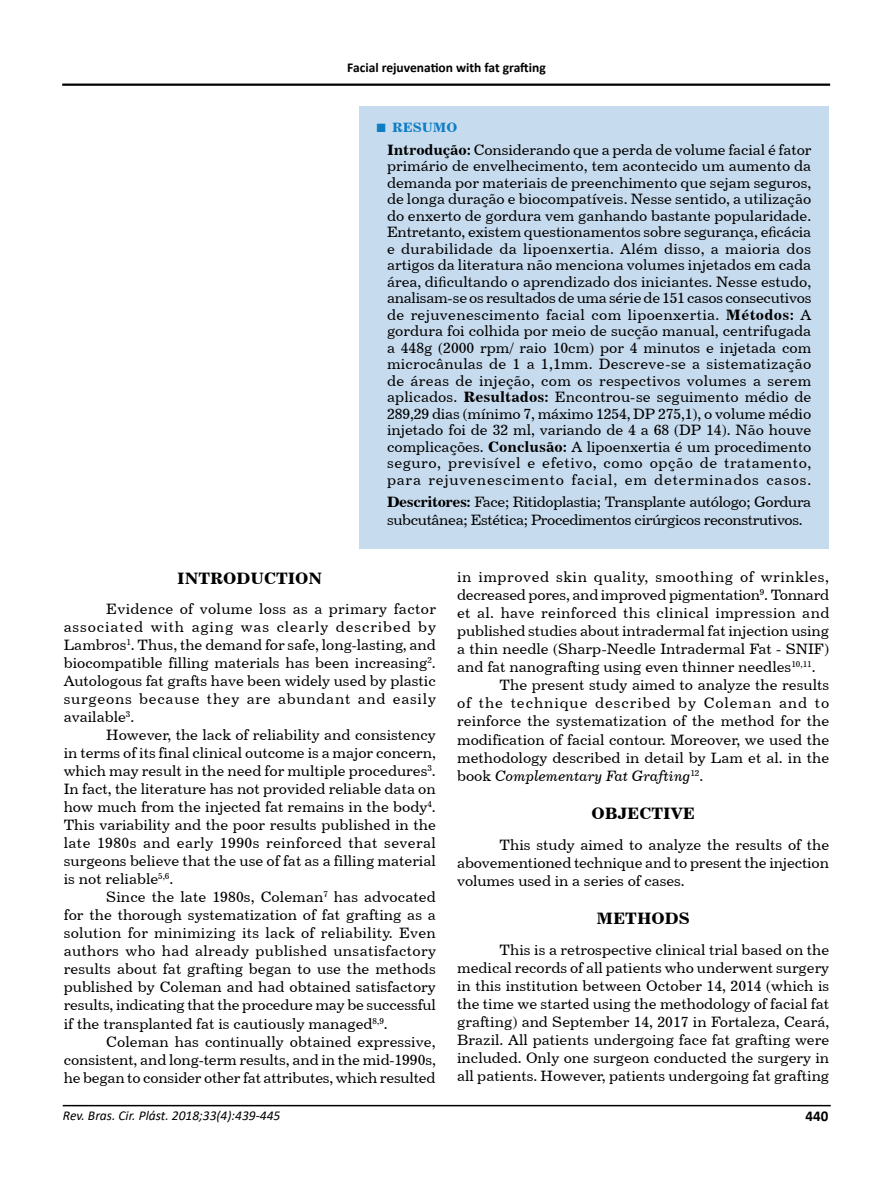
<style>
.page{position:relative;width:893px;height:1191px;background:#fff}
.page>*{position:absolute;margin:0;border:0;box-sizing:border-box;transform-origin:0 0}
.t1{font:16.5px "Century 731 BT Bold A";color:#000}
.t2{font:15px/18px "Century 731 BT Roman A";color:#000;text-align:justify}
.t3{font:15px/18px "Century 731 BT Roman A";letter-spacing:-.025em;color:#000}
.t4{font:15px "Century 731 BT Roman A";letter-spacing:.025em;color:#000}
.t5{font:15px "Century 731 BT Roman A";letter-spacing:.035em;color:#000}
.t6{font:15px "Century 731 BT Roman A";letter-spacing:.06em;color:#000}
.t7{font:15px "Century 731 BT Italic A";color:#000}
.t8{font:700 15px "Calibri";color:#000}
.t9{font:italic 13.5px "Calibri";color:#000}
.t10{font:700 13.5px "Calibri";color:#000}
.t11{font:13.5px "Century 731 BT Bold A";color:#0e7dc2}
.s1{font-family:"Times New Roman";font-weight:700;font-size:18px}
.s2{font-family:"Century 731 BT Bold A"}
.s3{font-family:"Times New Roman"}
.s4{font-family:"Century 731 BT Roman A"}
</style>
<div class="page">
<hr style="left:63px;top:1104px;width:768px;height:2px;background:#000">
<hr style="left:62px;top:84px;width:768px;height:2px;background:#000">
<div style="left:359px;top:106px;width:470px;height:443px;background:#c7dbee"></div>
<p class="t10" style="left:347px;top:58px;width:200px">Facial rejuvenation with fat grafting</p>
<p class="t11" style="left:376px;top:119px;width:83px"><span class="s1">■</span> RESUMO</p>
<p class="t2" style="left:387px;top:141px;width:426px;line-height:16.5px"><span class="s2">Introdução:</span> Considerando que a perda de volume facial é fator primário de envelhecimento, tem acontecido um aumento da demanda por materiais de preenchimento que sejam seguros, de longa duração e biocompatíveis. Nesse sentido, a utilização do enxerto de gordura vem ganhando bastante popularidade.<br>Entretanto, existem questionamentos sobre segurança, e<span class="s3">fi</span>cácia e durabilidade da lipoenxertia. Além disso, a maioria dos artigos da literatura não menciona volumes injetados em cada área, di<span class="s3">fi</span>cultando o aprendizado dos iniciantes. Nesse estudo, analisam-se os resultados de uma série de 151 casos consecutivos de rejuvenescimento facial com lipoenxertia. <span class="s2">Métodos:</span> A gordura foi colhida por meio de sucção manual, centrifugada a 448g (2000 rpm/ raio 10cm) por 4 minutos e injetada com microcânulas de 1 a 1,1mm. Descreve-se a sistematização de áreas de injeção, com os respectivos volumes a serem aplicados. <span class="s2">Resultados:</span> Encontrou-se seguimento médio de 289,29 dias (mínimo 7, máximo 1254, DP 275,1), o volume médio injetado foi de 32 ml, variando de 4 a 68 (DP 14). Não houve complicações. <span class="s2">Conclusão:</span> A lipoenxertia é um procedimento seguro, previsível e efetivo, como opção de tratamento, para rejuvenescimento facial, em determinados casos.</p>
<p class="t3" style="left:387px;top:492px;width:426px"><span class="s2">Descritores:</span> Face; Ritidoplastia; Transplante autólogo; Gordura subcutânea; Estética; Procedimentos cirúrgicos reconstrutivos.</p>
<p class="t1" style="left:177px;top:567px;width:147px">INTRODUCTION</p>
<p class="t2" style="left:64px;top:600px;width:374px;text-indent:43px">Evidence of volume loss as a primary factor associated with aging was clearly described by Lambros<sup>1</sup>. Thus, the demand for safe, long-lasting, and biocompatible filling materials has been increasing<sup>2</sup>.<br>Autologous fat grafts have been widely used by plastic surgeons because they are abundant and easily available<sup>3</sup>.</p>
<p class="t2" style="left:64px;top:726px;width:374px;text-indent:43px">However, the lack of reliability and consistency in terms of its final clinical outcome is a major concern, which may result in the need for multiple procedures<sup>3</sup>.<br>In fact, the literature has not provided reliable data on how much from the injected fat remains in the body<sup>4</sup>.<br>This variability and the poor results published in the late 1980s and early 1990s reinforced that several surgeons believe that the use of fat as a filling material is not reliable<sup>5,6</sup>.</p>
<p class="t2" style="left:64px;top:888px;width:374px;text-indent:43px">Since the late 1980s, Coleman<sup>7</sup> has advocated for the thorough systematization of fat grafting as a solution for minimizing its lack of reliability. Even authors who had already published unsatisfactory results about fat grafting began to use the methods published by Coleman and had obtained satisfactory results, indicating that the procedure may be successful if the transplanted fat is cautiously managed<sup>8,9</sup>.</p>
<p class="t2" style="left:64px;top:1032px;width:374px;text-indent:43px">Coleman has continually obtained expressive, consistent, and long-term results, and in the mid-1990s, he began to consider other fat attributes, which resulted</p>
<p class="t5" style="left:457px;top:568px;width:374px">in improved skin quality, smoothing of wrinkles,</p>
<p class="t2" style="left:457px;top:586px;width:374px">decreased pores, and improved pigmentation<sup>9</sup>. Tonnard</p>
<p class="t4" style="left:457px;top:604px;width:374px">et al. have reinforced this clinical impression and</p>
<p class="t2" style="left:457px;top:622px;width:373px">published studies about intradermal fat injection using</p>
<p class="t2" style="left:457px;top:640px;width:374px">a thin needle (Sharp-Needle Intradermal Fat - SNIF)</p>
<p class="t2" style="left:457px;top:658px;width:360px">and fat nanografting using even thinner needles<sup>10,11</sup>.</p>
<p class="t2" style="left:500px;top:676px;width:331px">The present study aimed to analyze the results</p>
<p class="t6" style="left:457px;top:694px;width:374px">of the technique described by Coleman and to</p>
<p class="t2" style="left:457px;top:712px;width:374px">reinforce the systematization of the method for the</p>
<p class="t2" style="left:457px;top:730px;width:374px">modification of facial contour. Moreover, we used the</p>
<p class="t2" style="left:457px;top:748px;width:374px">methodology described in detail by Lam et al. in the</p>
<p class="t7" style="left:457px;top:766px;width:248px"><span class="s4">book</span> Complementary Fat Grafting<sup>12</sup><span class="s4">.</span></p>
<p class="t1" style="left:591px;top:803px;width:105px">OBJECTIVE</p>
<p class="t2" style="left:457px;top:835px;width:374px;text-indent:43px">This study aimed to analyze the results of the abovementioned technique and to present the injection volumes used in a series of cases.</p>
<p class="t1" style="left:596px;top:908px;width:95px">METHODS</p>
<p class="t2" style="left:457px;top:940px;width:374px;text-indent:43px">This is a retrospective clinical trial based on the medical records of all patients who underwent surgery in this institution between October 14, 2014 (which is the time we started using the methodology of facial fat grafting) and September 14, 2017 in Fortaleza, Ceará, Brazil. All patients undergoing face fat grafting were included. Only one surgeon conducted the surgery in all patients. However, patients undergoing fat grafting</p>
<p class="t9" style="left:63px;top:1105px;width:219px">Rev. Bras. Cir. Plást. 2018;33(4):439-445</p>
<p class="t8" style="left:806px;top:1105px;width:24px">440</p>
</div>
